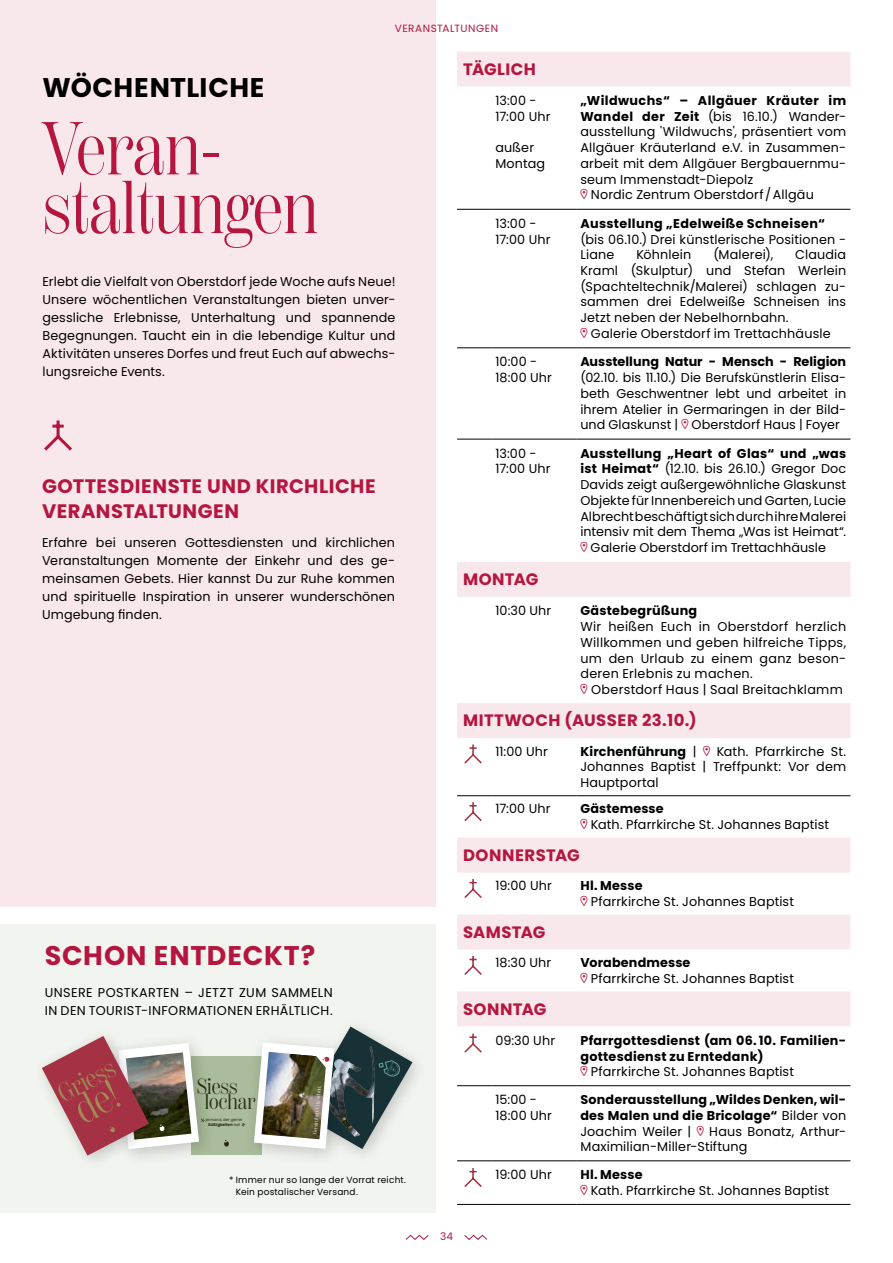
<style>
.page{position:relative;width:893px;height:1263px;background:#fff}
.page>*{position:absolute;margin:0;border:0;box-sizing:border-box;transform-origin:0 0}
.t1{font:74.7px/58.7px "Scotch Display Comp Rm";color:#b5163f}
.t2{font:700 27px "Poppins";letter-spacing:.025em;color:#b5163f}
.t3{font:700 27px "Poppins";letter-spacing:.015em;color:#000}
.t4{font:26.7px "Scotch Display Comp Rm";color:#a08b55}
.t5{font:22.05px "Scotch Display Comp Rm";color:#272b0d}
.t6{font:700 19.5px/25.5px "Poppins";letter-spacing:.025em;color:#b5163f}
.t7{font:700 16.5px "Poppins";letter-spacing:.025em;color:#b5163f}
.t8{font:12.75px/15.8px "Poppins";letter-spacing:.01em;color:#000}
.t9{font:700 12.75px/15.8px "Poppins";letter-spacing:.02em;color:#000}
.t10{font:12.75px/18px "Poppins";letter-spacing:.03em;color:#000}
.t11{font:700 12.75px "Poppins";color:#000}
.t12{font:10.5px "Poppins";letter-spacing:.04em;color:#b5163f}
.t13{font:9px/12px "Poppins";letter-spacing:.025em;color:#000}
.t14{font:5.7px "Scotch Display Comp Rm";color:#fff}
.t15{font:3.9px/4.7px "Poppins";color:#272b0d;text-align:center}
.s1{font-weight:700}
.s2{font-family:"Odo Zeichen Jo";color:#b5163f}
.s3{font-family:"Odo Zeichen Jo";font-weight:400;color:#b5163f}
.s4{font-weight:400}
</style>
<div class="page">
<div style="left:0;top:0;width:436px;height:907px;background:#f8e8ec"></div>
<svg style="left:44px;top:420px;width:28px;height:31px"></svg>
<svg style="left:406px;top:1235px;width:23px;height:5px"></svg>
<svg style="left:464px;top:1235px;width:23px;height:5px"></svg>
<svg style="left:457px;top:52px;width:393px;height:974px"></svg>
<hr style="left:457px;top:795px;width:34px;height:1px;background:#000">
<hr style="left:491px;top:795px;width:85px;height:1px;background:#000">
<hr style="left:576px;top:795px;width:274px;height:1px;background:#000">
<hr style="left:457px;top:1085px;width:34px;height:1px;background:#000">
<hr style="left:491px;top:1085px;width:85px;height:1px;background:#000">
<hr style="left:576px;top:1085px;width:274px;height:1px;background:#000">
<hr style="left:457px;top:1160px;width:34px;height:1px;background:#000">
<hr style="left:457px;top:1204px;width:34px;height:1px;background:#000">
<hr style="left:491px;top:1160px;width:85px;height:1px;background:#000">
<hr style="left:491px;top:1204px;width:85px;height:1px;background:#000">
<hr style="left:576px;top:1160px;width:274px;height:1px;background:#000">
<hr style="left:576px;top:1204px;width:274px;height:1px;background:#000">
<hr style="left:457px;top:439px;width:34px;height:1px;background:#000">
<hr style="left:491px;top:439px;width:85px;height:1px;background:#000">
<hr style="left:576px;top:439px;width:274px;height:1px;background:#000">
<hr style="left:457px;top:348px;width:34px;height:1px;background:#000">
<hr style="left:491px;top:348px;width:85px;height:1px;background:#000">
<hr style="left:576px;top:348px;width:274px;height:1px;background:#000">
<hr style="left:457px;top:209px;width:34px;height:1px;background:#000">
<hr style="left:491px;top:209px;width:85px;height:1px;background:#000">
<hr style="left:576px;top:209px;width:274px;height:1px;background:#000">
<svg style="left:463px;top:743px;width:20px;height:22px"></svg>
<svg style="left:463px;top:801px;width:20px;height:22px"></svg>
<svg style="left:463px;top:877px;width:20px;height:23px"></svg>
<svg style="left:463px;top:954px;width:20px;height:23px"></svg>
<svg style="left:464px;top:1033px;width:18px;height:20px"></svg>
<svg style="left:464px;top:1168px;width:18px;height:19px"></svg>
<div style="left:0;top:925px;width:436px;height:288px;background:#f2f4ef"></div>
<div style="left:191px;top:1056px;width:71px;height:99px;background:#aabc9b"></div>
<svg style="left:224px;top:1140px;width:5px;height:6px"></svg>
<div style="left:243px;top:1031px;width:109px;height:135px;background:#000;opacity:.2"></div>
<img style="left:254px;top:1026px;width:158px;height:123px">
<div style="left:107px;top:1032px;width:110px;height:134px;background:#000;opacity:.2"></div>
<div style="left:32px;top:1026px;width:134px;height:146px;background:#f2f4ef"></div>
<svg style="left:42px;top:1036px;width:163px;height:120px"></svg>
<p class="t12" style="left:395px;top:23px;width:105px">VERANSTALTUNGEN</p>
<h2 class="t3" style="left:43px;top:71px;width:224px">WÖCHENTLICHE</h2>
<h1 class="t1" style="left:43px;top:120px;width:277px">Veran&shy;staltungen</h1>
<p class="t8" style="left:42px;top:272px;width:354px;line-height:18px;text-align:justify">Erlebt die Vielfalt von Oberstdorf jede Woche aufs Neue!<br>Unsere wöchentlichen Veranstaltungen bieten unver&shy;gessliche Erlebnisse, Unterhaltung und spannende Begegnungen. Taucht ein in die lebendige Kultur und Aktivitäten unseres Dorfes und freut Euch auf abwechs&shy;lungsreiche Events.</p>
<h3 class="t6" style="left:42px;top:473px;width:335px">GOTTESDIENSTE UND KIRCHLICHE<br>VERANSTALTUNGEN</h3>
<p class="t8" style="left:42px;top:533px;width:354px;line-height:18px">Erfahre bei unseren Gottesdiensten und kirchlichen Veranstaltungen Momente der Einkehr und des ge&shy;meinsamen Gebets. Hier kannst Du zur Ruhe kommen und spirituelle Inspiration in unserer wunderschönen Umgebung finden.</p>
<h2 class="t2" style="left:45px;top:940px;width:272px">SCHON ENTDECKT?</h2>
<p class="t10" style="left:45px;top:983px;width:290px">UNSERE POSTKARTEN – JETZT ZUM SAMMELN<br>IN DEN TOURIST-INFORMATIONEN ERHÄLTLICH.</p>
<h3 class="t4" style="left:53px;top:1081px;width:63px;rotate:-28deg">Griess</h3>
<h3 class="t5" style="left:197px;top:1074px;width:42px">Siess</h3>
<p class="t15" style="left:206px;top:1118px;width:38px">jemand, der gerne<br><span class="s1">Süßigkeiten</span> isst</p>
<h3 class="t5" style="left:205px;top:1089px;width:52px">lochar</h3>
<p class="t14" style="left:312px;top:1134px;width:51px;rotate:-85deg">Gerstruben. Urig schön.</p>
<p class="t13" style="left:236px;top:1174px;width:172px;text-indent:-7px">* Immer nur so lange der Vorrat reicht.<br>Kein postalischer Versand.</p>
<p class="t7" style="left:463px;top:59px;width:74px">TÄGLICH</p>
<p class="t8" style="left:495px;top:93px;width:57px">13:00 -<br>17:00 Uhr</p>
<p class="t8" style="left:495px;top:140px;width:51px">außer<br>Montag</p>
<p class="t8" style="left:580px;top:93px;width:267px"><span class="s1">„Wildwuchs“ – Allgäuer Kräuter im Wandel der Zeit</span> (bis 16.10.) Wander&shy;ausstellung 'Wildwuchs', präsentiert vom Allgäuer Kräuterland e.V. in Zusammen&shy;arbeit mit dem Allgäuer Bergbauernmu&shy;seum Immenstadt-Diepolz<br><span class="s2">A</span> Nordic Zentrum Oberstdorf /Allgäu</p>
<p class="t8" style="left:495px;top:215px;width:57px">13:00 -<br>17:00 Uhr</p>
<p class="t9" style="left:580px;top:215px;width:246px">Ausstellung „Edelweiße Schneisen“</p>
<p class="t8" style="left:580px;top:231px;width:267px">(bis 06.10.) Drei künstlerische Positionen -<br>Liane</p>
<p class="t8" style="left:636px;top:247px;width:56px">Köhnlein</p>
<p class="t8" style="left:713px;top:247px;width:61px">(Malerei),</p>
<p class="t8" style="left:580px;top:247px;width:267px;text-indent:215px">Claudia<br>Kraml (Skulptur) und Stefan Werlein (Spachteltechnik/Malerei) schlagen zu&shy;sammen drei Edelweiße Schneisen ins<br>Jetzt neben der Nebelhornbahn.<br><span class="s2">A</span> Galerie Oberstdorf im Trettachhäusle</p>
<p class="t8" style="left:495px;top:354px;width:58px">10:00 -<br>18:00 Uhr</p>
<p class="t11" style="left:580px;top:354px;width:267px">Ausstellung Natur - Mensch - Religion</p>
<p class="t8" style="left:580px;top:370px;width:267px">(02.10. bis 11.10.) Die Berufskünstlerin Elisa&shy;beth Geschwentner lebt und arbeitet in ihrem Atelier in Germaringen in der Bild&shy;und Glaskunst | <span class="s2">A</span> Oberstdorf Haus | Foyer</p>
<p class="t8" style="left:495px;top:445px;width:57px">13:00 -<br>17:00 Uhr</p>
<p class="t8" style="left:580px;top:445px;width:267px;text-align:justify"><span class="s1">Ausstellung „Heart of Glas“ und „was ist Heimat“</span> (12.10. bis 26.10.) Gregor Doc Davids zeigt außergewöhnliche Glaskunst Objekte für Innenbereich und Garten, Lucie Albrecht beschäftigt sich durch ihre Malerei intensiv mit dem Thema „Was ist Heimat“.<br><span class="s2">A</span> Galerie Oberstdorf im Trettachhäusle</p>
<p class="t7" style="left:463px;top:570px;width:77px">MONTAG</p>
<p class="t8" style="left:495px;top:603px;width:57px">10:30 Uhr</p>
<p class="t9" style="left:580px;top:603px;width:118px">Gästebegrüßung</p>
<p class="t8" style="left:580px;top:619px;width:267px">Wir heißen Euch in Oberstdorf herzlich Willkommen und geben hilfreiche Tipps, um den Urlaub zu einem ganz beson&shy;deren Erlebnis zu machen.<br><span class="s2">A</span> Oberstdorf Haus | Saal Breitachklamm</p>
<p class="t7" style="left:463px;top:711px;width:235px">MITTWOCH (AUSSER 23.10.)</p>
<p class="t8" style="left:495px;top:743px;width:54px">11:00 Uhr</p>
<p class="t8" style="left:580px;top:743px;width:267px;text-align:justify"><span class="s1">Kirchenführung</span> | <span class="s2">A</span> Kath. Pfarrkirche St.<br>Johannes Baptist | Treffpunkt: Vor dem Hauptportal</p>
<p class="t8" style="left:495px;top:801px;width:57px">17:00 Uhr</p>
<p class="t8" style="left:580px;top:801px;width:250px"><span class="s1">Gästemesse<br></span><span class="s2">A</span> Kath. Pfarrkirche St. Johannes Baptist</p>
<p class="t7" style="left:463px;top:845px;width:118px">DONNERSTAG</p>
<p class="t8" style="left:495px;top:878px;width:58px">19:00 Uhr</p>
<p class="t8" style="left:580px;top:878px;width:215px"><span class="s1">Hl. Messe<br></span><span class="s2">A</span> Pfarrkirche St. Johannes Baptist</p>
<p class="t7" style="left:463px;top:922px;width:84px">SAMSTAG</p>
<p class="t8" style="left:495px;top:955px;width:57px">18:30 Uhr</p>
<p class="t8" style="left:580px;top:955px;width:215px"><span class="s1">Vorabendmesse<br></span><span class="s2">A</span> Pfarrkirche St. Johannes Baptist</p>
<p class="t7" style="left:463px;top:999px;width:85px">SONNTAG</p>
<p class="t8" style="left:495px;top:1032px;width:61px">09:30 Uhr</p>
<p class="t9" style="left:580px;top:1032px;width:267px">Pfarrgottesdienst (am 06.10. Familien&shy;gottesdienst zu Erntedank)<br><span class="s3">A</span> <span class="s4">Pfarrkirche St. Johannes Baptist</span></p>
<p class="t8" style="left:495px;top:1092px;width:58px">15:00 -<br>18:00 Uhr</p>
<p class="t8" style="left:580px;top:1092px;width:267px;text-align:justify"><span class="s1">Sonderausstellung „Wildes Denken, wil&shy;des Malen und die Bricolage“</span> Bilder von Joachim Weiler | <span class="s2">A</span> Haus Bonatz, Arthur-Maximilian-Miller-Stiftung</p>
<p class="t8" style="left:495px;top:1167px;width:58px">19:00 Uhr</p>
<p class="t8" style="left:580px;top:1167px;width:250px"><span class="s1">Hl. Messe<br></span><span class="s2">A</span> Kath. Pfarrkirche St. Johannes Baptist</p>
<p class="t12" style="left:440px;top:1230px;width:14px">34</p>
</div>
